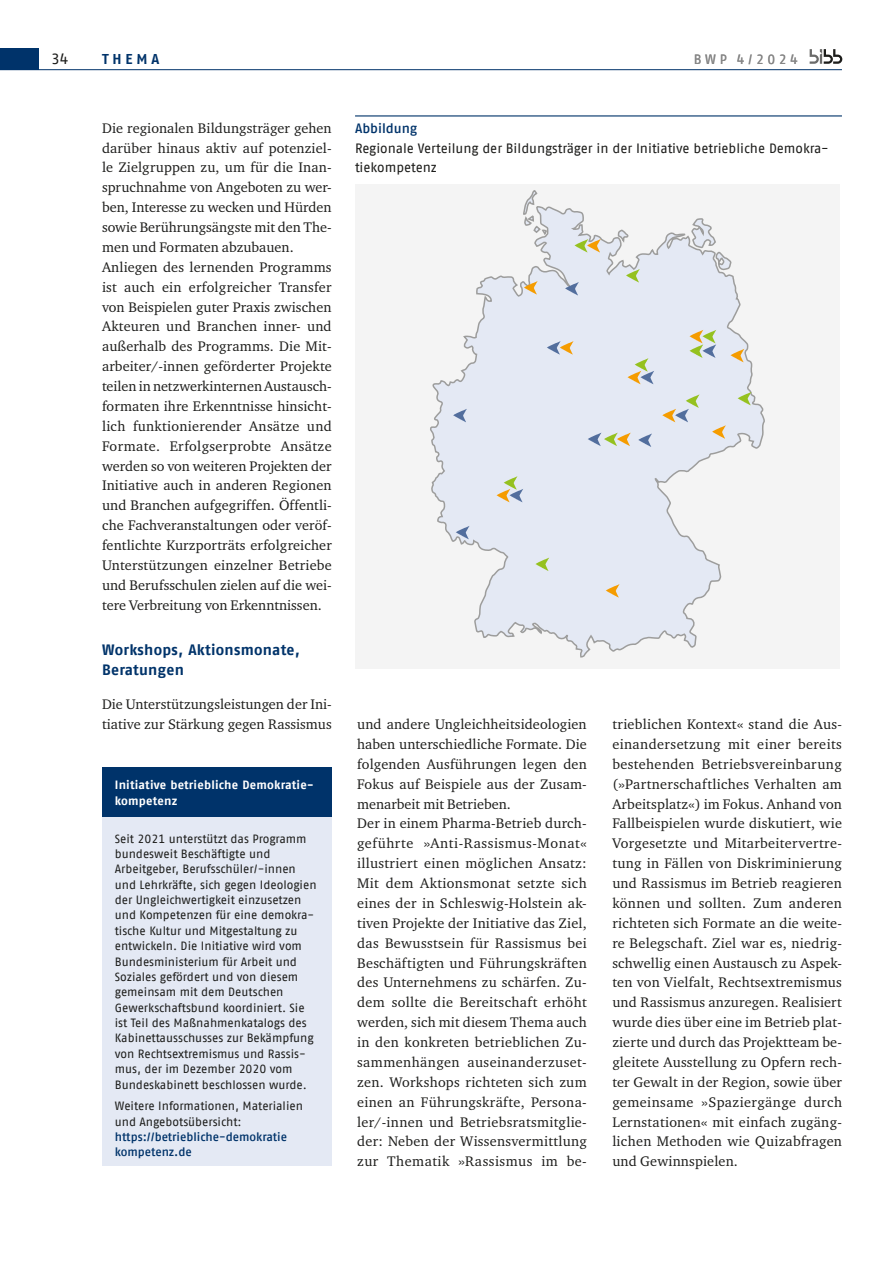
<style>
.page{position:relative;width:893px;height:1263px;background:#fff}
.page>*{position:absolute;margin:0;border:0;box-sizing:border-box;transform-origin:0 0}
.Titel_H2_Subhead-1{font:700 15px/19.8px "Fago Pro";letter-spacing:.015em;color:#00336a}
.t1{font:15px "Fago Pro";color:#1d1d1b}
.Grundschrift{font:14.25px/19.8px "Charter ITC Pro";letter-spacing:.01em;color:#1d1d1b;text-align:justify}
.t2{font:700 14.25px "Fago Pro";letter-spacing:.27em;color:#00336a}
.Abbildung{font:13.5px/19.8px "Fago Pro";letter-spacing:-.005em;color:#1d1d1b}
.t3{font:13.5px "Fago Pro";letter-spacing:.26em;color:#878787}
.Infokästen_Grundschrift{font:12px/15.5px "Fago Pro";letter-spacing:-.005em;color:#1d1d1b}
.Infokasten_Uberschrift{font:700 12px/15.3px "Fago Pro";letter-spacing:.015em;color:#fff}
.s1{font-weight:500;color:#00336a}
</style>
<div class="page">
<hr style="left:0;top:69px;width:842px;height:1px;background:#00336a">
<div style="left:0;top:48px;width:38px;height:22px;background:#00336a"></div>
<svg style="left:810px;top:49px;width:32px;height:15px"></svg>
<hr style="left:355px;top:115px;width:487px;height:2px;background:#00336a">
<div style="left:355px;top:184px;width:485px;height:485px;background:#f4f4f4"></div>
<svg style="left:430px;top:206px;width:335px;height:452px"></svg>
<svg style="left:690px;top:217px;width:43px;height:54px"></svg>
<svg style="left:617px;top:228px;width:13px;height:18px"></svg>
<svg style="left:522px;top:190px;width:26px;height:47px"></svg>
<svg style="left:574px;top:239px;width:27px;height:14px"></svg>
<svg style="left:524px;top:281px;width:14px;height:14px"></svg>
<svg style="left:565px;top:282px;width:14px;height:14px"></svg>
<svg style="left:626px;top:269px;width:14px;height:14px"></svg>
<svg style="left:453px;top:409px;width:14px;height:13px"></svg>
<svg style="left:638px;top:433px;width:14px;height:14px"></svg>
<svg style="left:662px;top:394px;width:37px;height:28px"></svg>
<svg style="left:712px;top:425px;width:14px;height:14px"></svg>
<svg style="left:547px;top:341px;width:27px;height:14px"></svg>
<svg style="left:627px;top:358px;width:27px;height:26px"></svg>
<svg style="left:496px;top:476px;width:27px;height:26px"></svg>
<svg style="left:689px;top:330px;width:27px;height:28px"></svg>
<svg style="left:588px;top:432px;width:43px;height:14px"></svg>
<svg style="left:456px;top:526px;width:14px;height:13px"></svg>
<svg style="left:535px;top:557px;width:14px;height:14px"></svg>
<svg style="left:606px;top:584px;width:13px;height:14px"></svg>
<svg style="left:730px;top:349px;width:14px;height:13px"></svg>
<svg style="left:738px;top:392px;width:13px;height:13px"></svg>
<div style="left:102px;top:767px;width:230px;height:50px;background:#00336a"></div>
<div style="left:102px;top:817px;width:230px;height:349px;background:#e4e9f4"></div>
<p class="t1" style="left:51px;top:50px;width:19px">34</p>
<p class="t2" style="left:102px;top:50px;width:59px">THEMA</p>
<p class="t3" style="left:694px;top:51px;width:106px">BWP 4/2024</p>
<p class="Grundschrift" style="left:102px;top:118px;width:231px">Die regionalen Bildungsträger gehen darüber hinaus aktiv auf potenziel&shy;le Zielgruppen zu, um für die Inan&shy;spruchnahme von Angeboten zu wer&shy;ben, Interesse zu wecken und Hürden sowie Berührungsängste mit den The&shy;men und Formaten abzubauen.</p>
<p class="Grundschrift" style="left:102px;top:257px;width:231px">Anliegen des lernenden Programms ist auch ein erfolgreicher Transfer von Beispielen guter Praxis zwischen Akteuren und Branchen inner- und außerhalb des Programms. Die Mit&shy;arbeiter/-innen geförderter Projekte teilen in netzwerkinternen Austausch&shy;formaten ihre Erkenntnisse hinsicht&shy;lich funktionierender Ansätze und Formate. Erfolgserprobte Ansätze werden so von weiteren Projekten der Initiative auch in anderen Regionen und Branchen aufgegriffen. Öffentli&shy;che Fachveranstaltungen oder veröf&shy;fentlichte Kurzporträts erfolgreicher Unterstützungen einzelner Betriebe und Berufsschulen zielen auf die wei&shy;tere Verbreitung von Erkenntnissen.</p>
<h2 class="Titel_H2_Subhead-1" style="left:102px;top:640px;width:199px">Workshops, Aktionsmonate,<br>Beratungen</h2>
<p class="Grundschrift" style="left:102px;top:694px;width:231px">Die Unterstützungsleistungen der Ini&shy;tiative zur Stärkung gegen Rassismus</p>
<p class="Infokasten_Uberschrift" style="left:115px;top:777px;width:200px">Initiative betriebliche Demokratie&shy;kompetenz</p>
<p class="Infokästen_Grundschrift" style="left:115px;top:831px;width:203px">Seit 2021 unterstützt das Programm bundesweit Beschäftigte und Arbeitgeber, Berufsschüler/-innen und Lehrkräfte, sich gegen Ideologien der Ungleichwertigkeit einzusetzen und Kompetenzen für eine demokra&shy;tische Kultur und Mitgestaltung zu entwickeln. Die Initiative wird vom Bundesministerium für Arbeit und Soziales gefördert und von diesem gemeinsam mit dem Deutschen Gewerkschaftsbund koordiniert. Sie ist Teil des Maßnahmenkatalogs des Kabinettausschusses zur Bekämpfung von Rechtsextremismus und Rassis&shy;mus, der im Dezember 2020 vom Bundeskabinett beschlossen wurde.</p>
<p class="Infokästen_Grundschrift" style="left:115px;top:1098px;width:190px">Weitere Informationen, Materialien und Angebotsübersicht: <span class="s1">https://betriebliche-demokratie kompetenz.de</span></p>
<p class="Abbildung" style="left:355px;top:118px;width:475px"><span class="s1">Abbildung<br></span>Regionale Verteilung der Bildungsträger in der Initiative betriebliche Demokra&shy;tiekompetenz</p>
<p class="Grundschrift" style="left:357px;top:714px;width:231px">und andere Ungleichheitsideologien haben unterschiedliche Formate. Die folgenden Ausführungen legen den Fokus auf Beispiele aus der Zusam&shy;menarbeit mit Betrieben.</p>
<p class="Grundschrift" style="left:357px;top:813px;width:231px">Der in einem Pharma-Betrieb durch&shy;geführte »Anti-Rassismus-Monat« illustriert einen möglichen Ansatz:<br>Mit dem Aktionsmonat setzte sich eines der in Schleswig-Holstein ak&shy;tiven Projekte der Initiative das Ziel, das Bewusstsein für Rassismus bei Beschäftigten und Führungskräften des Unternehmens zu schärfen. Zu&shy;dem sollte die Bereitschaft erhöht werden, sich mit diesem Thema auch in den konkreten betrieblichen Zu&shy;sammenhängen auseinanderzuset&shy;zen. Workshops richteten sich zum einen an Führungskräfte, Persona&shy;ler/-innen und Betriebsratsmitglie&shy;der: Neben der Wissensvermittlung zur Thematik »Rassismus im be-</p>
<p class="Grundschrift" style="left:612px;top:714px;width:231px">trieblichen Kontext« stand die Aus&shy;einandersetzung mit einer bereits bestehenden Betriebsvereinbarung (»Partnerschaftliches Verhalten am Arbeitsplatz«) im Fokus. Anhand von Fallbeispielen wurde diskutiert, wie Vorgesetzte und Mitarbeitervertre&shy;tung in Fällen von Diskriminierung und Rassismus im Betrieb reagieren können und sollten. Zum anderen richteten sich Formate an die weite&shy;re Belegschaft. Ziel war es, niedrig&shy;schwellig einen Austausch zu Aspek&shy;ten von Vielfalt, Rechtsextremismus und Rassismus anzuregen. Realisiert wurde dies über eine im Betrieb plat&shy;zierte und durch das Projektteam be&shy;gleitete Ausstellung zu Opfern rech&shy;ter Gewalt in der Region, sowie über gemeinsame »Spaziergänge durch Lernstationen« mit einfach zugäng&shy;lichen Methoden wie Quizabfragen und Gewinnspielen.</p>
</div>
